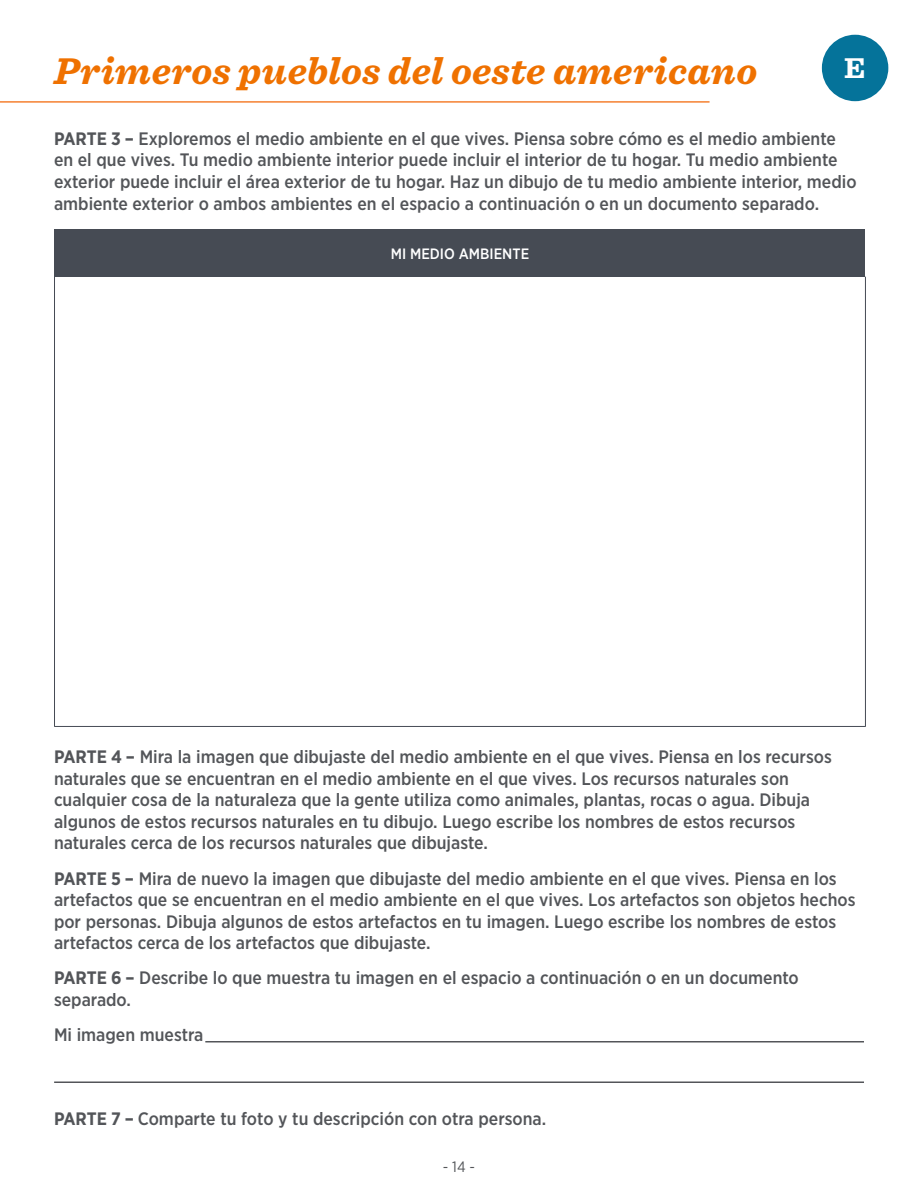
<style>
.page{position:relative;width:918px;height:1188px;background:#fff}
.page>*{position:absolute;margin:0;border:0;box-sizing:border-box;transform-origin:0 0}
.t1{font:italic 700 39px "Sentinel";letter-spacing:.01em;color:#ef7100}
._1_1_Header{font:700 30px "Sentinel";color:#fff}
.t2{font:500 18px/21.6px "Gotham Narrow";color:#535559}
.t3{font:500 15px "Gotham Narrow";color:#fff}
.t4{font:15px "Gotham Narrow";color:#535559}
.s1{font-weight:700}
</style>
<div class="page">
<svg style="left:0;top:101px;width:710px;height:2px"></svg>
<div style="left:55px;top:229px;width:810px;height:48px;background:#464b54"></div>
<hr style="left:54px;top:277px;width:1px;height:449px;background:#464b54">
<hr style="left:865px;top:277px;width:1px;height:449px;background:#464b54">
<hr style="left:54px;top:726px;width:812px;height:1px;background:#464b54">
<hr style="left:205px;top:1041px;width:659px;height:1px;background:#535559">
<div style="left:822px;top:35px;width:66px;height:66px;background:#05739a;border-radius:50%"></div>
<hr style="left:54px;top:1082px;width:810px;height:1px;background:#535559">
<h1 class="t1" style="left:54px;top:40px;width:705px">Primeros pueblos del oeste americano</h1>
<p class="_1_1_Header" style="left:844px;top:44px;width:23px">E</p>
<p class="t2" style="left:54px;top:127px;width:804px"><span class="s1">PARTE 3 –</span> Exploremos el medio ambiente en el que vives. Piensa sobre cómo es el medio ambiente en el que vives. Tu medio ambiente interior puede incluir el interior de tu hogar. Tu medio ambiente exterior puede incluir el área exterior de tu hogar. Haz un dibujo de tu medio ambiente interior, medio ambiente exterior o ambos ambientes en el espacio a continuación o en un documento separado.</p>
<p class="t3" style="left:391px;top:244px;width:140px">MI MEDIO AMBIENTE</p>
<p class="t2" style="left:54px;top:746px;width:779px"><span class="s1">PARTE 4 –</span> Mira la imagen que dibujaste del medio ambiente en el que vives. Piensa en los recursos naturales que se encuentran en el medio ambiente en el que vives. Los recursos naturales son cualquier cosa de la naturaleza que la gente utiliza como animales, plantas, rocas o agua. Dibuja algunos de estos recursos naturales en tu dibujo. Luego escribe los nombres de estos recursos naturales cerca de los recursos naturales que dibujaste.</p>
<p class="t2" style="left:54px;top:867px;width:803px"><span class="s1">PARTE 5 –</span> Mira de nuevo la imagen que dibujaste del medio ambiente en el que vives. Piensa en los artefactos que se encuentran en el medio ambiente en el que vives. Los artefactos son objetos hechos por personas. Dibuja algunos de estos artefactos en tu imagen. Luego escribe los nombres de estos artefactos cerca de los artefactos que dibujaste.</p>
<p class="t2" style="left:54px;top:967px;width:746px"><span class="s1">PARTE 6 –</span> Describe lo que muestra tu imagen en el espacio a continuación o en un documento separado.</p>
<p class="t2" style="left:54px;top:1024px;width:151px">Mi imagen muestra</p>
<p class="t2" style="left:54px;top:1108px;width:494px"><span class="s1">PARTE 7 –</span> Comparte tu foto y tu descripción con otra persona.</p>
<p class="t4" style="left:443px;top:1157px;width:34px">- 14 -</p>
</div>
